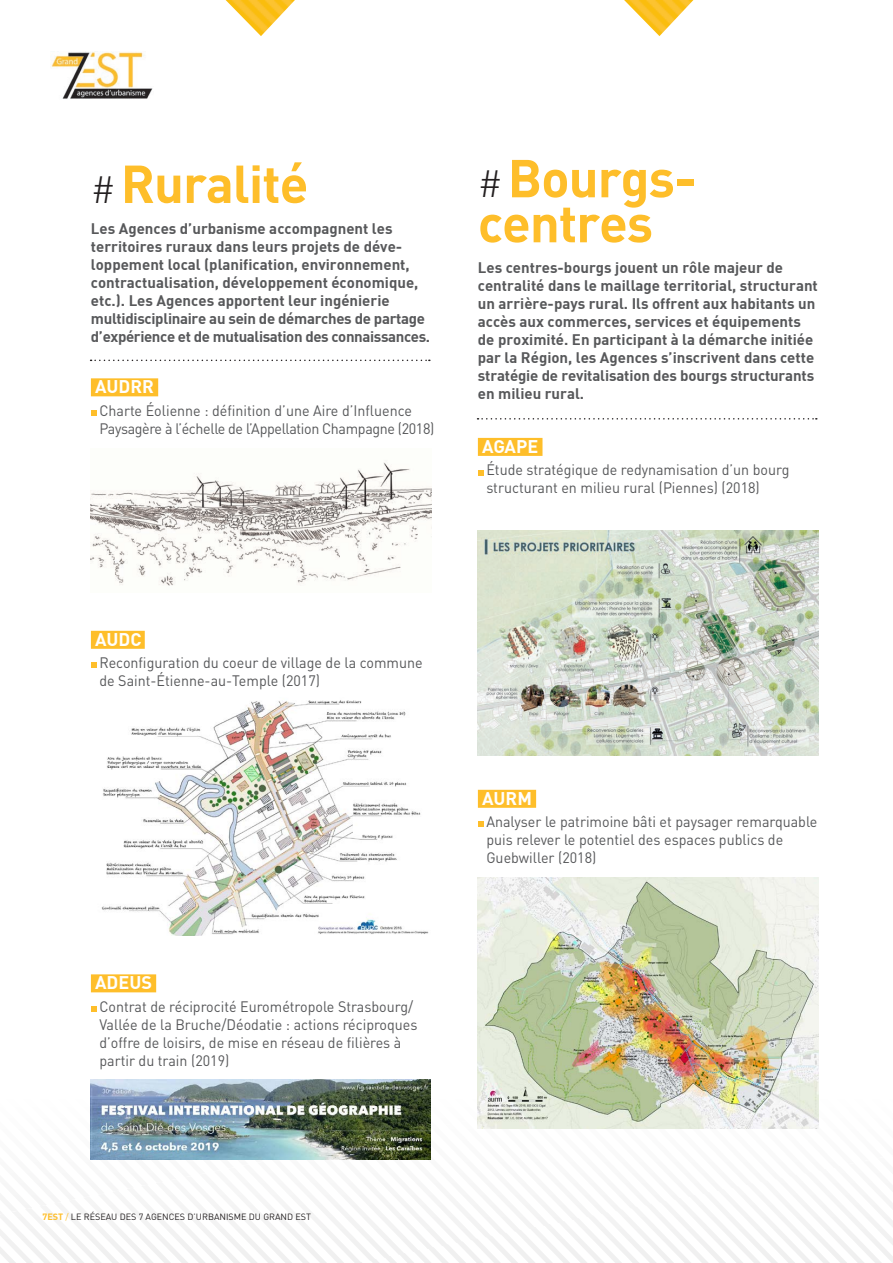
<style>
.page{position:relative;width:893px;height:1263px;background:#fff}
.page>*{position:absolute;margin:0;border:0;box-sizing:border-box;transform-origin:0 0}
.t1{font:52.5px/45px "DIN Bold";letter-spacing:-.02em;color:#febe2a}
.t2{font:700 18px "DIN";color:#fff}
.t3{font:15px/18px "DIN Bold";color:#57585a}
.t4{font:15px/18px "DIN";color:#57585a;scale:.95 1}
.t5{font:15px/18px "DIN";letter-spacing:-.025em;color:#57585a;scale:.95 1}
.t6{font:9px "DIN";color:#231f20}
.s1{font-family:"DIN";font-weight:300;font-size:37.5px;color:#231f20}
.s2{font-weight:700;color:#febe2a}
.s3{color:#febe2a}
</style>
<div class="page">
<svg style="left:624px;top:0;width:70px;height:36px"></svg>
<svg style="left:225px;top:0;width:70px;height:36px"></svg>
<div style="left:0;top:1095px;width:893px;height:168px;background:linear-gradient(to right,#fafafa,#fbfbfb)"></div>
<img style="left:51px;top:52px;width:102px;height:47px">
<div style="left:91px;top:378px;width:67px;height:18px;background:#febe2a"></div>
<svg style="left:91px;top:410px;width:5px;height:6px"></svg>
<img style="left:91px;top:462px;width:340px;height:124px">
<div style="left:91px;top:631px;width:54px;height:18px;background:#febe2a"></div>
<svg style="left:91px;top:663px;width:5px;height:5px"></svg>
<img style="left:101px;top:700px;width:328px;height:236px">
<svg style="left:91px;top:360px;width:339px;height:1px"></svg>
<div style="left:478px;top:438px;width:64px;height:18px;background:#febe2a"></div>
<svg style="left:478px;top:470px;width:5px;height:5px"></svg>
<img style="left:478px;top:530px;width:340px;height:226px">
<div style="left:478px;top:790px;width:58px;height:18px;background:#febe2a"></div>
<svg style="left:478px;top:822px;width:5px;height:5px"></svg>
<img style="left:478px;top:877px;width:340px;height:251px">
<svg style="left:478px;top:418px;width:339px;height:2px"></svg>
<div style="left:91px;top:974px;width:65px;height:18px;background:#febe2a"></div>
<svg style="left:91px;top:1006px;width:5px;height:6px"></svg>
<img style="left:91px;top:1079px;width:339px;height:81px">
<h1 class="t1" style="left:91px;top:159px;width:219px"><span class="s1">#</span> Ruralité</h1>
<p class="t3" style="left:91px;top:219px;width:341px">Les Agences d’urbanisme accompagnent les territoires ruraux dans leurs projets de déve&shy;loppement local (planification, environnement, contractualisation, développement économique, etc.). Les Agences apportent leur ingénierie multidisciplinaire au sein de démarches de partage d’expérience et de mutualisation des connaissances.</p>
<p class="t2" style="left:95px;top:375px;width:60px">AUDRR</p>
<p class="t5" style="left:99px;top:401px;width:354px">Charte Éolienne : définition d’une Aire d’Influence<br>Paysagère à l’échelle de l’Appellation Champagne (2018)</p>
<h1 class="t1" style="left:478px;top:154px;width:220px"><span class="s1">#</span> Bourgs&shy;centres</h1>
<p class="t3" style="left:478px;top:258px;width:341px">Les centres-bourgs jouent un rôle majeur de centralité dans le maillage territorial, structurant un arrière-pays rural. Ils offrent aux habitants un accès aux commerces, services et équipements de proximité. En participant à la démarche initiée par la Région, les Agences s’inscrivent dans cette stratégie de revitalisation des bourgs structurants en milieu rural.</p>
<p class="t2" style="left:482px;top:435px;width:58px">AGAPE</p>
<p class="t4" style="left:486px;top:460px;width:320px">Étude stratégique de redynamisation d’un bourg structurant en milieu rural (Piennes) (2018)</p>
<p class="t2" style="left:95px;top:627px;width:47px">AUDC</p>
<p class="t4" style="left:99px;top:653px;width:342px">Reconfiguration du coeur de village de la commune de Saint-Étienne-au-Temple (2017)</p>
<p class="t2" style="left:95px;top:971px;width:58px">ADEUS</p>
<p class="t4" style="left:99px;top:997px;width:336px">Contrat de réciprocité Eurométropole Strasbourg/ Vallée de la Bruche/Déodatie : actions réciproques d’offre de loisirs, de mise en réseau de filières à partir du train (2019)</p>
<p class="t2" style="left:482px;top:786px;width:51px">AURM</p>
<p class="t4" style="left:486px;top:812px;width:350px">Analyser le patrimoine bâti et paysager remarquable puis relever le potentiel des espaces publics de<br>Guebwiller (2018)</p>
<p class="t6" style="left:43px;top:1211px;width:270px"><span class="s2">7EST</span> <span class="s3">/</span> LE RÉSEAU DES 7 AGENCES D’URBANISME DU GRAND EST</p>
</div>
